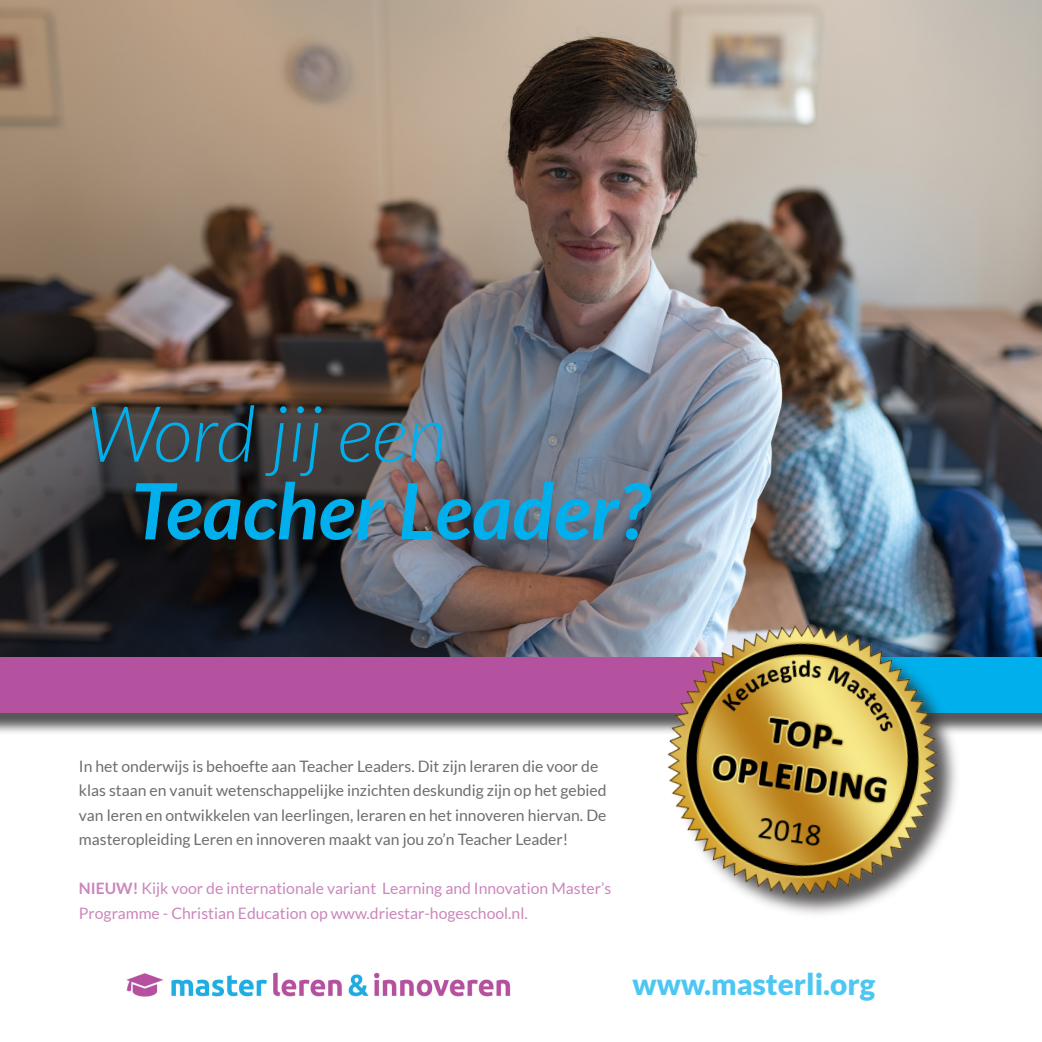
<style>
.page{position:relative;width:1042px;height:1042px;background:#fff}
.page>*{position:absolute;margin:0;border:0;box-sizing:border-box;transform-origin:0 0}
.t1{font:italic 700 77.52px "Lato";color:#00afec}
.t2{font:italic 300 77.52px "Lato";color:#00afec}
.t3{font:900 29.75px "Lato";color:#4dc7f2}
.t4{font:15.75px/24.5px "Lato";color:#6c6d70}
.t5{font:15.75px/24.5px "Lato";color:#cb86bc}
.s1{font-weight:700}
</style>
<div class="page">
<img style="left:0;top:0;width:1042px;height:657px">
<div style="left:0;top:660px;width:1042px;height:75px;background:#231f20;opacity:.75"></div>
<div style="left:0;top:657px;width:1042px;height:56px;background:#b5529f"></div>
<div style="left:744px;top:657px;width:298px;height:56px;background:#00afec"></div>
<div style="left:673px;top:630px;width:289px;height:290px;background:#231f20;opacity:.75"></div>
<img style="left:651px;top:608px;width:304px;height:304px">
<img style="left:127px;top:972px;width:383px;height:25px">
<p class="t2" style="left:86px;top:392px;width:362px">Word jij een</p>
<p class="t1" style="left:131px;top:467px;width:519px">Teacher Leader?</p>
<p class="t4" style="left:79px;top:753px;width:529px">In het onderwijs is behoefte aan Teacher Leaders. Dit zijn leraren die voor de klas staan en vanuit wetenschappelijke inzichten deskundig zijn op het gebied van leren en ontwikkelen van leerlingen, leraren en het innoveren hiervan. De masteropleiding Leren en innoveren maakt van jou zo’n Teacher Leader!</p>
<p class="t5" style="left:79px;top:876px;width:534px"><span class="s1">NIEUW!</span> Kijk voor de internationale variant Learning and Innovation Master’s<br>Programme - Christian Education op www.driestar-hogeschool.nl.</p>
<p class="t3" style="left:632px;top:966px;width:244px">www.masterli.org</p>
</div>
